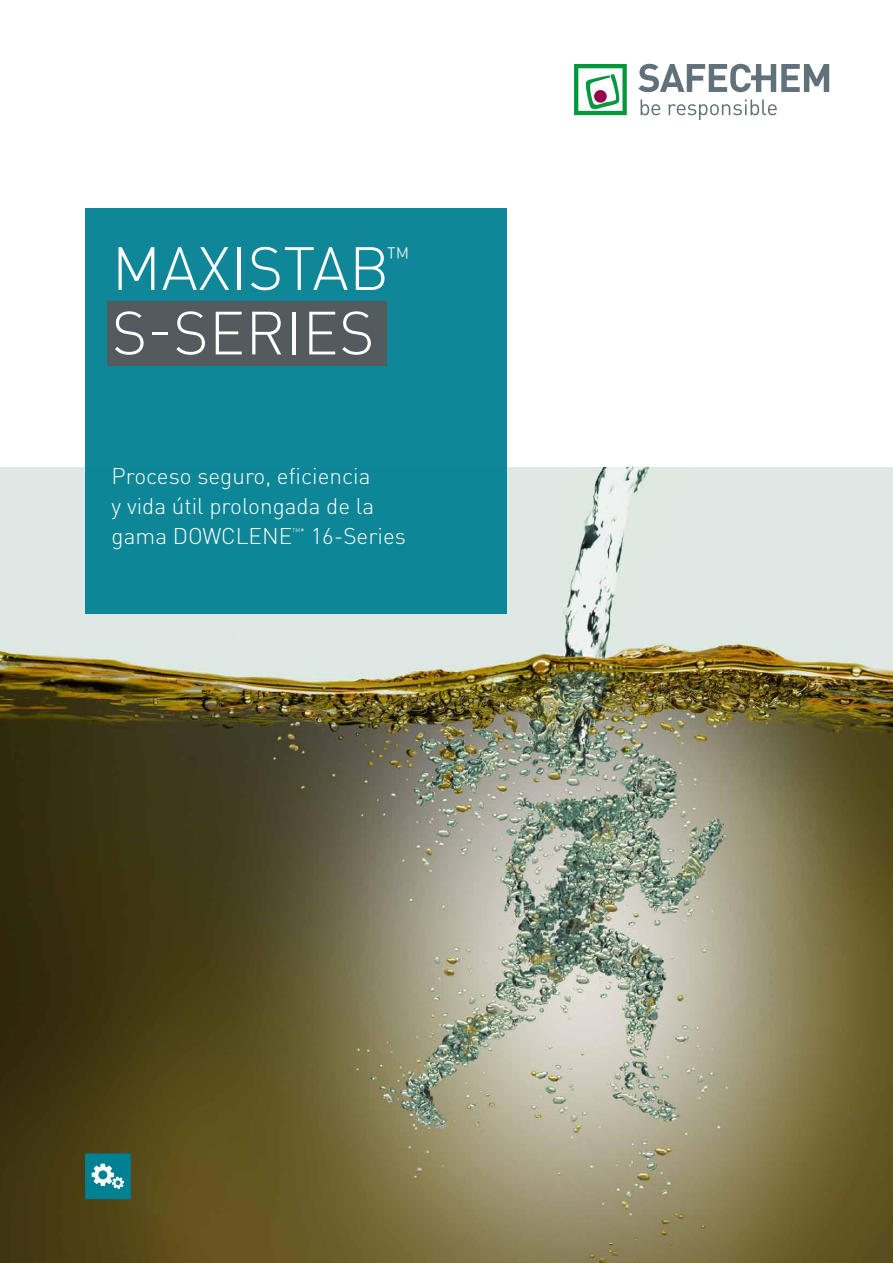
<style>
.page{position:relative;width:893px;height:1263px;background:#fff}
.page>*{position:absolute;margin:0;border:0;box-sizing:border-box;transform-origin:0 0}
.t1{font:300 60px "DIN Pro";letter-spacing:.01em;color:#fff}
.t2{font:300 26.25px "DIN Pro";color:#fff}
.t3{font:300 22.5px/30px "DIN Pro";color:#fff}
.t4{font:300 9.6px "DIN Pro";color:#fff}
</style>
<div class="page">
<img style="left:0;top:468px;width:893px;height:795px">
<svg style="left:574px;top:64px;width:53px;height:51px"></svg>
<svg style="left:641px;top:100px;width:136px;height:20px"></svg>
<svg style="left:638px;top:64px;width:191px;height:28px"></svg>
<svg style="left:85px;top:1153px;width:46px;height:46px;background:#2a93a2"></svg>
<div style="left:85px;top:208px;width:421px;height:406px;background:#108799"></div>
<div style="left:108px;top:301px;width:279px;height:64px;background:#545b5e"></div>
<h1 class="t1" style="left:112px;top:223px;width:83px">Maxistab</h1>
<p class="t2" style="left:387px;top:237px;width:24px">™</p>
<h1 class="t1" style="left:112px;top:287px;width:264px">S-SERIES</h1>
<p class="t3" style="left:112px;top:459px;width:264px">Proceso seguro, eficiencia y vida útil prolongada de la gama DOWCLENE</p>
<p class="t4" style="left:292px;top:524px;width:14px">™*</p>
<p class="t3" style="left:311px;top:519px;width:97px">16-Series</p>
</div>
